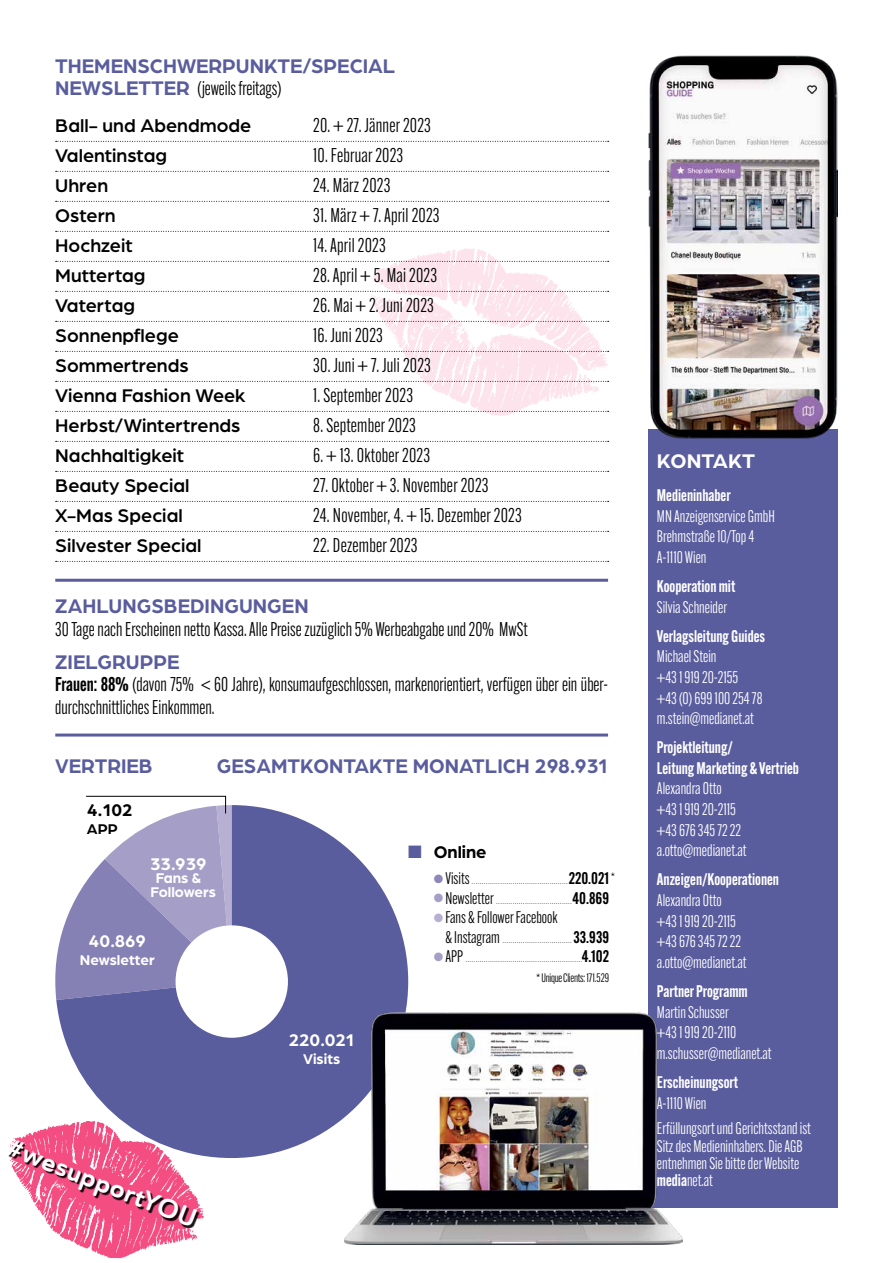
<style>
.page{position:relative;width:893px;height:1263px;background:#fff}
.page>*{position:absolute;margin:0;border:0;box-sizing:border-box;transform-origin:0 0}
.t1{font:25.8px "Ainslie Sans Nor Bol";color:#fff}
.t2{font:700 21px "Arboria";color:#5a5d9d}
.t3{font:700 21px "Arboria";color:#fff}
.t4{font:19.5px/22.5px "Alternate Gothic Cond ATF";letter-spacing:.005em;color:#000}
.t5{font:500 19.5px "Arboria";color:#000}
.t6{font:700 18px "Arboria";color:#fff}
.t7{font:700 18px "Arboria";color:#000}
.t8{font:16.5px/20.5px "Alternate Gothic Cond ATF";color:#fff}
.t9{font:600 16.5px/20.5px "Alternate Gothic Cond ATF";color:#fff}
.t10{font:16.5px/19.5px "Alternate Gothic Cond ATF";color:#000}
.t11{font:600 16.5px "Alternate Gothic Cond ATF";color:#000}
.t12{font:700 15px/13.5px "Arboria";color:#fff}
.t13{font:700 15px "Arboria";color:#000}
.t14{font:12px "Alternate Gothic Cond ATF";letter-spacing:-.025em;color:#000}
.s1{font-family:"Arboria";font-weight:700;font-size:21px;color:#5a5d9d}
.s2{font-weight:600}
.s3{color:#5a5d9d}
.s4{color:#8e88b9}
.s5{color:#a59fc7}
.s6{color:#b7b0d2}
</style>
<div class="page">
<div style="left:648px;top:429px;width:190px;height:779px;background:#5a5d9d"></div>
<img style="left:446px;top:248px;width:27px;height:17px">
<hr style="left:55px;top:579px;width:553px;height:3px;background:#5a5d9d">
<hr style="left:55px;top:733px;width:553px;height:3px;background:#5a5d9d">
<svg style="left:56px;top:141px;width:553px;height:1px"></svg>
<svg style="left:56px;top:171px;width:553px;height:1px"></svg>
<svg style="left:56px;top:201px;width:553px;height:1px"></svg>
<svg style="left:56px;top:231px;width:553px;height:1px"></svg>
<svg style="left:56px;top:261px;width:553px;height:1px"></svg>
<svg style="left:56px;top:291px;width:553px;height:1px"></svg>
<svg style="left:56px;top:321px;width:553px;height:1px"></svg>
<svg style="left:56px;top:351px;width:553px;height:1px"></svg>
<svg style="left:56px;top:381px;width:553px;height:1px"></svg>
<svg style="left:56px;top:411px;width:553px;height:1px"></svg>
<svg style="left:56px;top:441px;width:553px;height:1px"></svg>
<svg style="left:56px;top:471px;width:553px;height:1px"></svg>
<svg style="left:56px;top:501px;width:553px;height:1px"></svg>
<svg style="left:56px;top:531px;width:553px;height:1px"></svg>
<svg style="left:56px;top:561px;width:553px;height:1px"></svg>
<svg style="left:56px;top:805px;width:352px;height:353px;fill:#5a5d9d"></svg>
<div style="left:176px;top:925px;width:112px;height:113px;background:#fff;border-radius:50%"></div>
<img style="left:344px;top:1013px;width:339px;height:231px">
<img style="left:72px;top:1121px;width:22px;height:14px">
<div style="left:8px;top:1141px;width:192px;height:87px;background:#000;opacity:.9"></div>
<img style="left:648px;top:55px;width:190px;height:384px">
<svg style="left:55px;top:795px;width:177px;height:205px"></svg>
<p class="t2" style="left:55px;top:51px;width:342px">THEMENSCHWERPUNKTE/SPECIAL</p>
<p class="t4" style="left:55px;top:77px;width:228px"><span class="s1">NEWSLETTER</span> (jeweils freitags)</p>
<p class="t5" style="left:55px;top:112px;width:198px">Ball- und Abendmode</p>
<p class="t4" style="left:313px;top:114px;width:119px">20. + 27. Jänner 2023</p>
<p class="t5" style="left:55px;top:142px;width:113px">Valentinstag</p>
<p class="t4" style="left:313px;top:144px;width:92px">10. Februar 2023</p>
<p class="t5" style="left:55px;top:172px;width:54px">Uhren</p>
<p class="t4" style="left:313px;top:174px;width:79px">24. März 2023</p>
<p class="t5" style="left:55px;top:202px;width:62px">Ostern</p>
<p class="t4" style="left:313px;top:204px;width:128px">31. März + 7. April 2023</p>
<p class="t5" style="left:55px;top:232px;width:79px">Hochzeit</p>
<p class="t4" style="left:313px;top:234px;width:74px">14. April 2023</p>
<p class="t5" style="left:55px;top:262px;width:92px">Muttertag</p>
<p class="t4" style="left:313px;top:264px;width:125px">28. April + 5. Mai 2023</p>
<p class="t5" style="left:55px;top:292px;width:81px">Vatertag</p>
<p class="t4" style="left:313px;top:294px;width:122px">26. Mai + 2. Juni 2023</p>
<p class="t5" style="left:55px;top:322px;width:125px">Sonnenpflege</p>
<p class="t4" style="left:313px;top:324px;width:71px">16. Juni 2023</p>
<p class="t5" style="left:55px;top:352px;width:135px">Sommertrends</p>
<p class="t4" style="left:313px;top:354px;width:119px">30. Juni + 7. Juli 2023</p>
<p class="t5" style="left:55px;top:382px;width:192px">Vienna Fashion Week</p>
<p class="t4" style="left:313px;top:384px;width:101px">1. September 2023</p>
<p class="t5" style="left:55px;top:412px;width:187px">Herbst/Wintertrends</p>
<p class="t4" style="left:313px;top:414px;width:104px">8. September 2023</p>
<p class="t5" style="left:55px;top:442px;width:130px">Nachhaltigkeit</p>
<p class="t4" style="left:313px;top:444px;width:118px">6. + 13. Oktober 2023</p>
<p class="t5" style="left:55px;top:472px;width:136px">Beauty Special</p>
<p class="t4" style="left:313px;top:474px;width:177px">27. Oktober + 3. November 2023</p>
<p class="t5" style="left:55px;top:502px;width:129px">X-Mas Special</p>
<p class="t4" style="left:313px;top:504px;width:210px">24. November, 4. + 15. Dezember 2023</p>
<p class="t5" style="left:55px;top:532px;width:148px">Silvester Special</p>
<p class="t4" style="left:313px;top:534px;width:106px">22. Dezember 2023</p>
<p class="t2" style="left:55px;top:592px;width:255px">ZAHLUNGSBEDINGUNGEN</p>
<p class="t4" style="left:55px;top:618px;width:474px">30 Tage nach Erscheinen netto Kassa. Alle Preise zuzüglich 5% Werbeabgabe und 20% MwSt</p>
<p class="t2" style="left:55px;top:647px;width:126px">ZIELGRUPPE</p>
<p class="t4" style="left:55px;top:673px;width:554px"><span class="s2">Frauen: 88%</span> (davon 75% &lt; 60 Jahre), konsumaufgeschlossen, markenorientiert, verfügen über ein über&shy;durchschnittliches Einkommen.</p>
<p class="t2" style="left:55px;top:752px;width:99px">VERTRIEB</p>
<p class="t2" style="left:217px;top:752px;width:393px">GESAMTKONTAKTE MONATLICH 298.931</p>
<p class="t7" style="left:87px;top:797px;width:47px">4.102</p>
<p class="t13" style="left:87px;top:818px;width:32px">APP</p>
<p class="t6" style="left:150px;top:851px;width:58px">33.939</p>
<p class="t12" style="left:151px;top:870px;width:67px;text-indent:5px">Fans &amp;<br>Followers</p>
<p class="t6" style="left:89px;top:928px;width:59px">40.869</p>
<p class="t12" style="left:80px;top:952px;width:77px">Newsletter</p>
<h1 class="t1" style="left:14px;top:1131px;width:202px;rotate:21deg">#wesupportYOU</h1>
<p class="t6" style="left:289px;top:1028px;width:67px">220.021</p>
<p class="t12" style="left:303px;top:1051px;width:39px">Visits</p>
<p class="t7" style="left:408px;top:840px;width:80px"><span class="s3">■</span> Online</p>
<p class="t10" style="left:434px;top:868px;width:37px"><span class="s4">●</span> Visits</p>
<p class="t11" style="left:569px;top:868px;width:42px">220.021</p>
<p class="t10" style="left:434px;top:888px;width:62px"><span class="s5">●</span> Newsletter</p>
<p class="t11" style="left:573px;top:887px;width:38px">40.869</p>
<p class="t10" style="left:445px;top:907px;width:114px;text-indent:-12px"><span class="s6">●</span> Fans &amp; Follower Facebook &amp; Instagram</p>
<p class="t14" style="left:611px;top:869px;width:6px">*</p>
<p class="t11" style="left:573px;top:926px;width:37px">33.939</p>
<p class="t10" style="left:434px;top:946px;width:31px"><span class="s5">●</span> APP</p>
<p class="t11" style="left:582px;top:946px;width:29px">4.102</p>
<p class="t14" style="left:536px;top:970px;width:74px">* Unique Clients: 171.529</p>
<p class="t3" style="left:657px;top:446px;width:100px">KONTAKT</p>
<p class="t9" style="left:657px;top:485px;width:75px">Medieninhaber</p>
<p class="t8" style="left:657px;top:506px;width:119px">MN Anzeigenservice GmbH<br>Brehmstraße 10/Top 4<br>A-1110 Wien</p>
<p class="t9" style="left:657px;top:576px;width:80px">Kooperation mit</p>
<p class="t8" style="left:657px;top:596px;width:72px">Silvia Schneider</p>
<p class="t9" style="left:657px;top:625px;width:110px">Verlagsleitung Guides</p>
<p class="t8" style="left:657px;top:646px;width:107px">Michael Stein<br>+43 1 919 20-2155<br>+43 (0) 699 100 254 78 m.stein@medianet.at</p>
<p class="t9" style="left:657px;top:737px;width:143px">Projektleitung/<br>Leitung Marketing &amp; Vertrieb</p>
<p class="t8" style="left:657px;top:778px;width:91px">Alexandra Otto<br>+43 1 919 20-2115 +43 676 345 72 22 a.otto@medianet.at</p>
<p class="t9" style="left:657px;top:869px;width:124px">Anzeigen/Kooperationen</p>
<p class="t8" style="left:657px;top:890px;width:91px">Alexandra Otto<br>+43 1 919 20-2115 +43 676 345 72 22 a.otto@medianet.at</p>
<p class="t9" style="left:657px;top:981px;width:92px">Partner Programm</p>
<p class="t8" style="left:657px;top:1001px;width:116px">Martin Schusser<br>+43 1 919 20-2110 m.schusser@medianet.at</p>
<p class="t9" style="left:657px;top:1072px;width:83px">Erscheinungsort</p>
<p class="t8" style="left:657px;top:1090px;width:156px;line-height:25.8px">A-1110 Wien<br>Erfüllungsort und Gerichtsstand ist</p>
<p class="t8" style="left:657px;top:1137px;width:147px;line-height:17.2px">Sitz des Medieninhabers. Die AGB entnehmen Sie bitte der Website <span class="s2">media</span>net.at</p>
</div>
